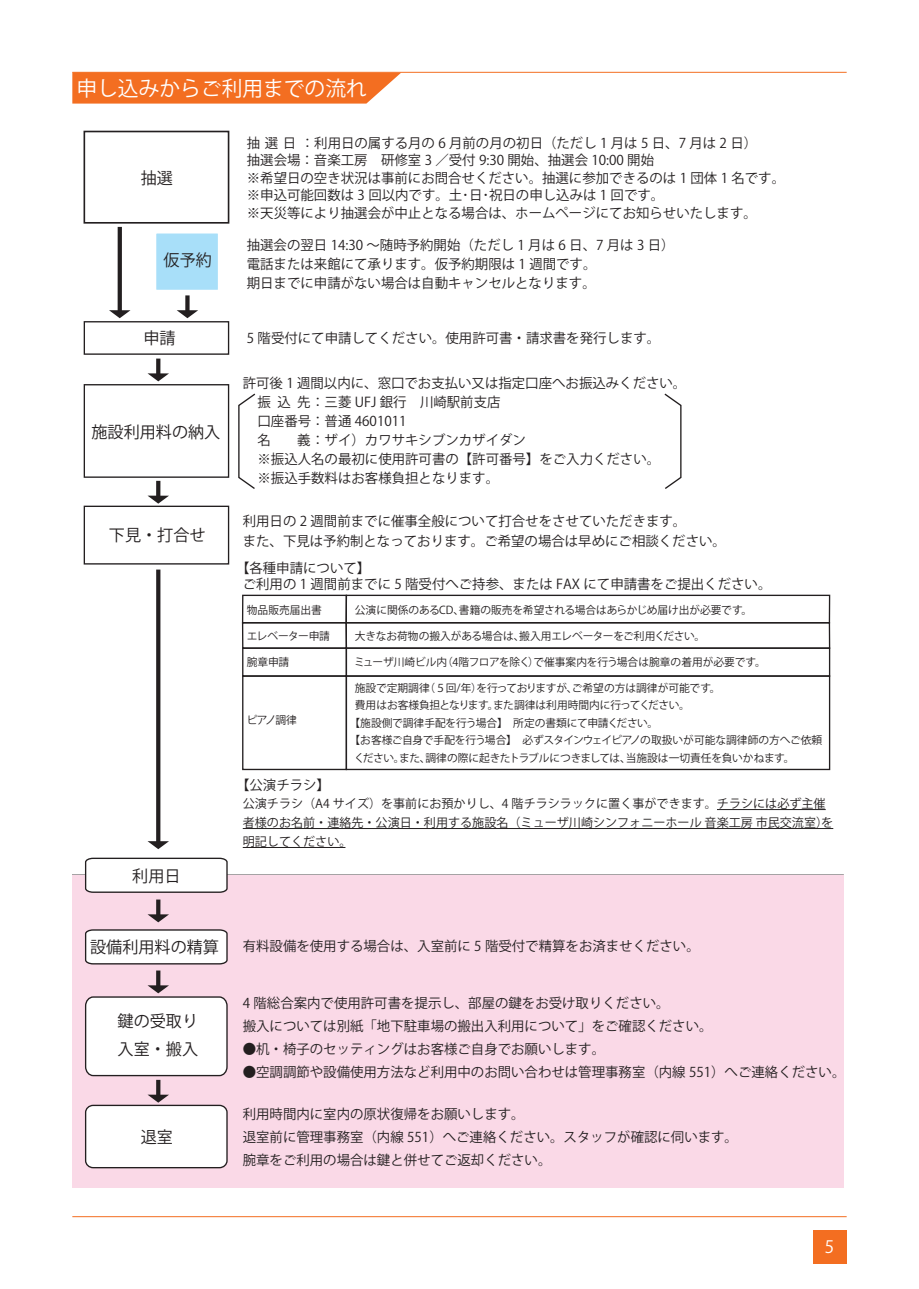
<style>
.page{position:relative;width:919px;height:1289px;background:#fff}
.page>*{position:absolute;margin:0;border:0;box-sizing:border-box;transform-origin:0 0}
.t1{font:20.7px "Koz Go Pr 6 N";color:#fff}
.t2{font:16.95px "Koz Go Pr 6 N";color:#fff}
.t3{font:16.2px/28.5px "Koz Go Pr 6 N";color:#231f20}
.t4{font:13.5px/18.9px "Koz Go Pr 6 N";color:#231f20}
.t5{font:12.15px/18.9px "Koz Go Pr 6 N";color:#231f20}
.t6{font:10.8px "Koz Go Pr 6 N";letter-spacing:-.01em;color:#231f20}
.t7{font:10.8px "Koz Go Pr 6 N";letter-spacing:-.03em;color:#231f20}
</style>
<div class="page">
<div style="left:813px;top:1229px;width:33px;height:34px;background:#f36e21"></div>
<hr style="left:72px;top:1216px;width:774px;height:1px;background:#f36e21">
<hr style="left:72px;top:72px;width:774px;height:1px;background:#f36e21">
<svg style="left:72px;top:72px;width:329px;height:32px;background:#f3772f"></svg>
<hr style="left:72px;top:874px;width:771px;height:2px;background:#231f20">
<div style="left:72px;top:875px;width:771px;height:313px;background:#fad9e7"></div>
<svg style="left:177px;top:295px;width:21px;height:23px"></svg>
<svg style="left:109px;top:227px;width:21px;height:91px"></svg>
<hr style="left:717px;top:809px;width:108px;height:1px;background:#231f20">
<hr style="left:243px;top:828px;width:590px;height:1px;background:#231f20">
<hr style="left:243px;top:847px;width:102px;height:1px;background:#231f20">
<svg style="left:147px;top:358px;width:22px;height:23px"></svg>
<svg style="left:147px;top:481px;width:22px;height:22px"></svg>
<svg style="left:147px;top:569px;width:22px;height:280px"></svg>
<svg style="left:147px;top:899px;width:22px;height:23px"></svg>
<svg style="left:664px;top:393px;width:18px;height:96px"></svg>
<svg style="left:238px;top:393px;width:18px;height:96px"></svg>
<div style="left:83px;top:131px;width:146px;height:93px;border:2px solid #231f20"></div>
<div style="left:84px;top:321px;width:145px;height:34px;border:1px solid #231f20"></div>
<div style="left:84px;top:384px;width:145px;height:94px;border:1px solid #231f20"></div>
<div style="left:84px;top:505px;width:145px;height:59px;border:1px solid #231f20"></div>
<div style="left:156px;top:233px;width:62px;height:57px;background:#a8dff9"></div>
<div style="left:155px;top:232px;width:64px;height:59px;border:1px solid #fff"></div>
<svg style="left:85px;top:929px;width:143px;height:173px"></svg>
<svg style="left:84px;top:857px;width:144px;height:36px"></svg>
<div style="left:86px;top:1105px;width:141px;height:62px;background:#fff;border-radius:7px"></div>
<div style="left:85px;top:1104px;width:143px;height:64px;border:1px solid #231f20;border-radius:7px"></div>
<div style="left:242px;top:594px;width:105px;height:29px;border:1px solid #231f20"></div>
<div style="left:345px;top:594px;width:485px;height:29px;border:1px solid #231f20"></div>
<div style="left:242px;top:622px;width:105px;height:27px;border:1px solid #231f20"></div>
<div style="left:345px;top:622px;width:485px;height:27px;border:1px solid #231f20"></div>
<div style="left:242px;top:647px;width:105px;height:29px;border:1px solid #231f20"></div>
<div style="left:345px;top:647px;width:485px;height:29px;border:1px solid #231f20"></div>
<div style="left:242px;top:675px;width:105px;height:95px;border:1px solid #231f20"></div>
<div style="left:345px;top:675px;width:485px;height:95px;border:1px solid #231f20"></div>
<h1 class="t1" style="left:76px;top:77px;width:292px">申し込みからご利用までの流れ</h1>
<p class="t3" style="left:141px;top:164px;width:34px">抽選</p>
<p class="t3" style="left:164px;top:246px;width:50px">仮予約</p>
<p class="t4" style="left:247px;top:134px;width:539px;line-height:17.5px">抽選日：利用日の属する月の 6 月前の月の初日（ただし 1 月は 5 日、7 月は 2 日）<br>抽選会場：音楽工房　研修室 3 ／受付 9:30 開始、抽選会 10:00 開始<br>※希望日の空き状況は事前にお問合せください。抽選に参加できるのは 1 団体 1 名です。※申込可能回数は 3 回以内です。土･日･祝日の申し込みは 1 回です。<br>※天災等により抽選会が中止となる場合は、ホームページにてお知らせいたします。</p>
<p class="t4" style="left:247px;top:236px;width:429px">抽選会の翌日 14:30 ～随時予約開始（ただし 1 月は 6 日、7 月は 3 日）電話または来館にて承ります。仮予約期限は 1 週間です。<br>期日までに申請がない場合は自動キャンセルとなります。</p>
<p class="t3" style="left:143px;top:324px;width:34px">申請</p>
<p class="t4" style="left:247px;top:329px;width:415px">5 階受付にて申請してください。使用許可書・請求書を発行します。</p>
<p class="t3" style="left:91px;top:418px;width:130px">施設利用料の納入</p>
<p class="t3" style="left:109px;top:521px;width:98px">下見・打合せ</p>
<p class="t3" style="left:132px;top:861px;width:50px">利用日</p>
<p class="t3" style="left:90px;top:932px;width:130px">設備利用料の精算</p>
<p class="t3" style="left:118px;top:1006px;width:82px">鍵の受取り入室・搬入</p>
<p class="t3" style="left:141px;top:1123px;width:34px">退室</p>
<p class="t4" style="left:257px;top:374px;width:430px;text-indent:-15px">許可後 1 週間以内に、窓口でお支払い又は指定口座へお振込みください。振込先：三菱 UFJ 銀行　川崎駅前支店<br>口座番号：普通 4601011<br>名　 義：ザイ）カワサキシブンカザイダン<br>※振込人名の最初に使用許可書の【許可番号】をご入力ください。<br>※振込手数料はお客様負担となります。</p>
<p class="t4" style="left:243px;top:511px;width:484px;line-height:20.2px">利用日の 2 週間前までに催事全般について打合せをさせていただきます。<br>また、下見は予約制となっております。ご希望の場合は早めにご相談ください。</p>
<p class="t4" style="left:243px;top:560px;width:530px;line-height:16.2px;text-indent:-7px">【各種申請について】<br>ご利用の 1 週間前までに 5 階受付へご持参、または FAX にて申請書をご提出ください。</p>
<p class="t6" style="left:247px;top:604px;width:77px">物品販売届出書</p>
<p class="t6" style="left:355px;top:604px;width:399px">公演に関係のあるCD、書籍の販売を希望される場合はあらかじめ届け出が必要です。</p>
<p class="t7" style="left:247px;top:629px;width:85px">エレベーター申請</p>
<p class="t6" style="left:355px;top:629px;width:352px">大きなお荷物の搬入がある場合は、搬入用エレベーターをご利用ください。</p>
<p class="t6" style="left:247px;top:656px;width:44px">腕章申請</p>
<p class="t6" style="left:354px;top:656px;width:413px">ミューザ川崎ビル内（4階フロアを除く）で催事案内を行う場合は腕章の着用が必要です。</p>
<p class="t6" style="left:355px;top:681px;width:367px">施設で定期調律（５回/年）を行っておりますが、ご希望の方は調律が可能です。</p>
<p class="t6" style="left:355px;top:699px;width:336px">費用はお客様負担となります。また調律は利用時間内に行ってください。</p>
<p class="t6" style="left:349px;top:716px;width:310px">【施設側で調律手配を行う場合】　所定の書類にて申請ください。</p>
<p class="t6" style="left:349px;top:734px;width:474px">【お客様ご自身で手配を行う場合】　必ずスタインウェイピアノの取扱いが可能な調律師の方へご依頼</p>
<p class="t6" style="left:354px;top:752px;width:442px">ください。また、調律の際に起きたトラブルにつきましては、当施設は一切責任を負いかねます。</p>
<p class="t6" style="left:247px;top:713px;width:52px">ピアノ調律</p>
<p class="t4" style="left:236px;top:775px;width:95px">【公演チラシ】</p>
<p class="t5" style="left:243px;top:794px;width:592px">公演チラシ（A4 サイズ）を事前にお預かりし、4 階チラシラックに置く事ができます。チラシには必ず主催者様のお名前・連絡先・公演日・利用する施設名（ミューザ川崎シンフォニーホール 音楽工房 市民交流室）を明記してください。</p>
<p class="t4" style="left:243px;top:936px;width:458px">有料設備を使用する場合は、入室前に 5 階受付で精算をお済ませください。</p>
<p class="t4" style="left:243px;top:991px;width:471px;line-height:23px">4 階総合案内で使用許可書を提示し、部屋の鍵をお受け取りください。<br>搬入については別紙「地下駐車場の搬出入利用について」をご確認ください。</p>
<p class="t4" style="left:243px;top:1039px;width:364px">●机・椅子のセッティングはお客様ご自身でお願いします。</p>
<p class="t4" style="left:243px;top:1062px;width:604px">●空調調節や設備使用方法など利用中のお問い合わせは管理事務室（内線 551）へご連絡ください。</p>
<p class="t4" style="left:243px;top:1102px;width:496px;line-height:23px">利用時間内に室内の原状復帰をお願いします。<br>退室前に管理事務室（内線 551）へご連絡ください。スタッフが確認に伺います。腕章をご利用の場合は鍵と併せてご返却ください。</p>
<p class="t2" style="left:824px;top:1237px;width:11px">5</p>
</div>
